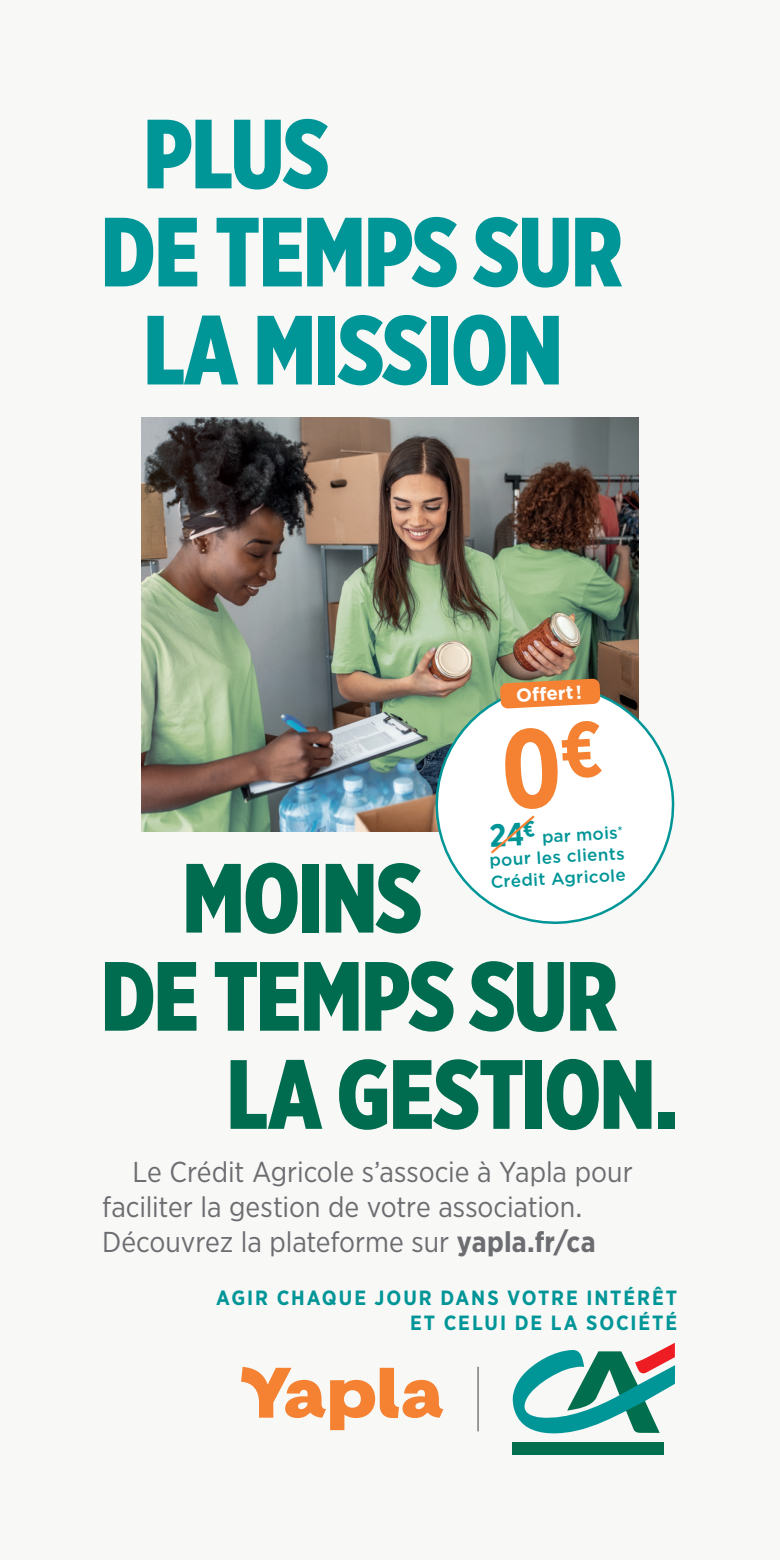
<style>
.page{position:relative;width:780px;height:1560px;background:#fff}
.page>*{position:absolute;margin:0;border:0;box-sizing:border-box;transform-origin:0 0}
.t1{font:900 98px "Gotham X Narrow";letter-spacing:-.015em;color:#006c4f}
.t2{font:900 98px "Gotham X Narrow";letter-spacing:-.01em;color:#009597}
.t3{font:28.75px/35px "Gotham Narrow";letter-spacing:-.005em;color:#6c6d70}
.t4{font:700 20.5px "Gotham Narrow";letter-spacing:.095em;color:#009597}
.t5{font:700 18.75px "Gotham";color:#fff}
.t6{font:500 17px "Gotham";color:#009597}
.s1{font-weight:700}
</style>
<div class="page">
<div style="left:0;top:0;width:780px;height:1559px;background:#f8f8f7"></div>
<img style="left:142px;top:417px;width:496px;height:414px">
<svg style="left:433px;top:683px;width:242px;height:241px"></svg>
<svg style="left:500px;top:678px;width:100px;height:30px;background:#e78c46"></svg>
<svg style="left:241px;top:1366px;width:202px;height:63px"></svg>
<div style="left:512px;top:1441px;width:151px;height:13px;background:#016f4e"></div>
<svg style="left:512px;top:1342px;width:163px;height:92px"></svg>
<hr style="left:477px;top:1366px;width:1px;height:65px;background:#6c6d70">
<svg style="left:488px;top:720px;width:114px;height:135px"></svg>
<p class="t2" style="left:144px;top:92px;width:187px">PLUS</p>
<p class="t2" style="left:101px;top:190px;width:523px">DE TEMPS SUR</p>
<p class="t2" style="left:144px;top:288px;width:420px">LA MISSION</p>
<p class="t5" style="left:515px;top:682px;width:67px;rotate:-3deg">Offert !</p>
<p class="t6" style="left:541px;top:825px;width:82px;rotate:-3deg">par mois<sup>*</sup></p>
<p class="t6" style="left:489px;top:849px;width:137px;rotate:-3deg">pour les clients</p>
<p class="t6" style="left:490px;top:870px;width:137px;rotate:-3deg">Crédit Agricole</p>
<p class="t1" style="left:182px;top:836px;width:241px">MOINS</p>
<p class="t1" style="left:101px;top:934px;width:518px">DE TEMPS SUR</p>
<p class="t1" style="left:227px;top:1032px;width:453px">LA GESTION.</p>
<p class="t3" style="left:102px;top:1153px;width:532px;text-indent:30px">Le Crédit Agricole s’associe à Yapla pour faciliter la gestion de votre association.<br>Découvrez la plateforme sur <span class="s1">yapla.fr/ca</span></p>
<p class="t4" style="left:216px;top:1284px;width:462px">AGIR CHAQUE JOUR DANS VOTRE INTÉRÊT</p>
<p class="t4" style="left:410px;top:1309px;width:268px">ET CELUI DE LA SOCIÉTÉ</p>
</div>
